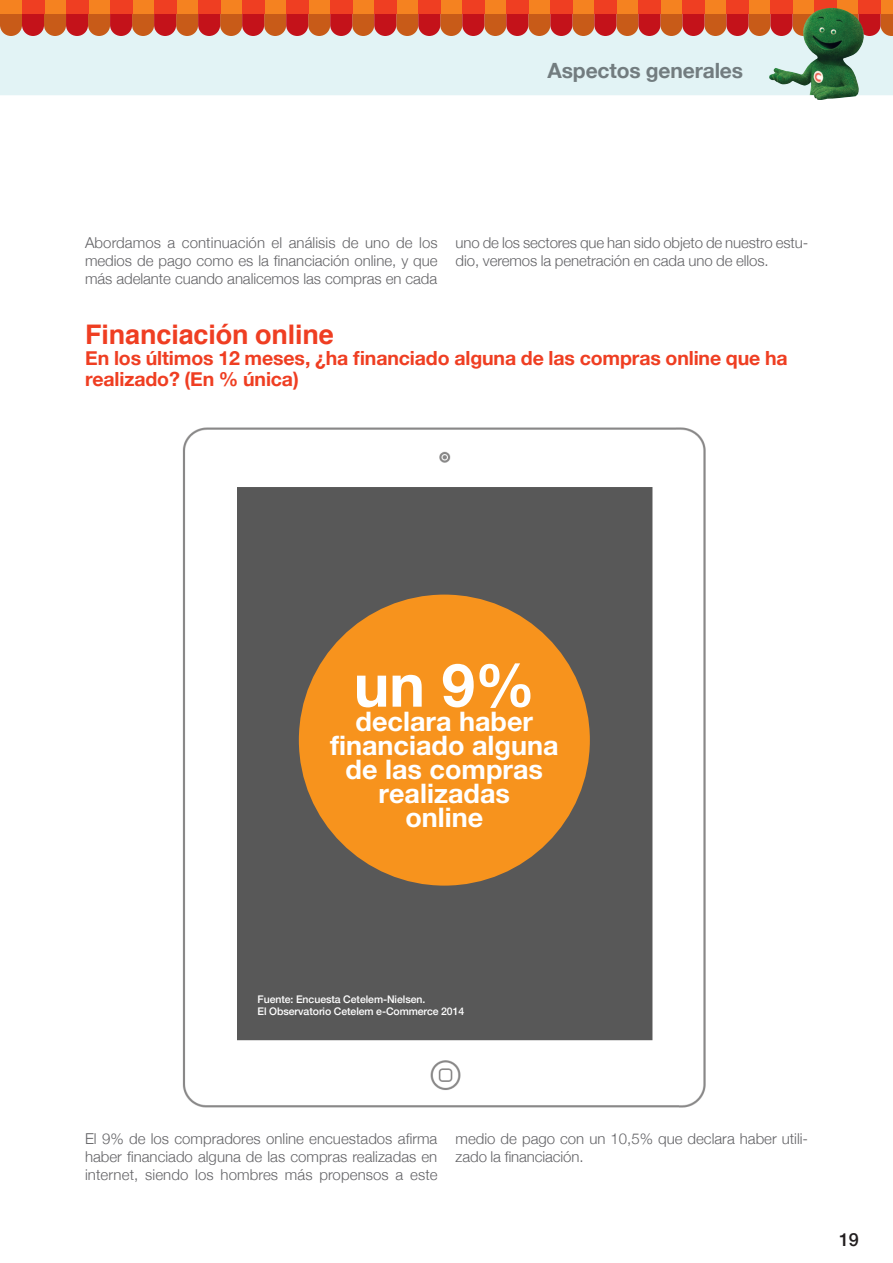
<style>
.page{position:relative;width:893px;height:1263px;background:#fff}
.page>*{position:absolute;margin:0;border:0;box-sizing:border-box;transform-origin:0 0}
.t1{font:700 60px "Helvetica Neue";color:#fff}
.t2{font:700 27px/24px "Helvetica Neue";color:#fff;text-align:center}
.t3{font:700 27px "Helvetica";letter-spacing:-.005em;color:#ef3e22}
.t4{font:700 21px "Helvetica Neue";letter-spacing:-.005em;color:#727c7f}
.t5{font:700 19.5px/21px "Helvetica Neue";letter-spacing:-.005em;color:#ef3e22}
.t6{font:500 18px "Helvetica Neue";color:#231f20}
.t7{font:300 15px/18px "Helvetica Neue";letter-spacing:-.005em;color:#636366;text-align:justify}
.t8{font:500 10.5px/12px "Helvetica Neue";letter-spacing:-.005em;color:#fff}
</style>
<div class="page">
<div style="left:0;top:36px;width:893px;height:59px;background:#e2f3f5"></div>
<div style="left:0;top:0;width:22px;height:14px;background:#f58220"></div>
<div style="left:352px;top:0;width:22px;height:14px;background:#f58220"></div>
<div style="left:176px;top:0;width:22px;height:14px;background:#f58220"></div>
<div style="left:528px;top:0;width:22px;height:14px;background:#f58220"></div>
<div style="left:748px;top:0;width:22px;height:14px;background:#f58220"></div>
<div style="left:88px;top:0;width:22px;height:14px;background:#f58220"></div>
<div style="left:440px;top:0;width:22px;height:14px;background:#f58220"></div>
<div style="left:264px;top:0;width:22px;height:14px;background:#f58220"></div>
<div style="left:616px;top:0;width:22px;height:14px;background:#f58220"></div>
<div style="left:836px;top:0;width:22px;height:14px;background:#f58220"></div>
<div style="left:44px;top:0;width:22px;height:14px;background:#f58220"></div>
<div style="left:396px;top:0;width:22px;height:14px;background:#f58220"></div>
<div style="left:220px;top:0;width:22px;height:14px;background:#f58220"></div>
<div style="left:572px;top:0;width:22px;height:14px;background:#f58220"></div>
<div style="left:792px;top:0;width:22px;height:14px;background:#f58220"></div>
<div style="left:132px;top:0;width:22px;height:14px;background:#f58220"></div>
<div style="left:484px;top:0;width:22px;height:14px;background:#f58220"></div>
<div style="left:704px;top:0;width:22px;height:14px;background:#f58220"></div>
<div style="left:308px;top:0;width:22px;height:14px;background:#f58220"></div>
<div style="left:660px;top:0;width:22px;height:14px;background:#f58220"></div>
<div style="left:880px;top:0;width:13px;height:14px;background:#f58220"></div>
<div style="left:22px;top:0;width:22px;height:14px;background:#ef3e22"></div>
<div style="left:374px;top:0;width:22px;height:14px;background:#ef3e22"></div>
<div style="left:198px;top:0;width:22px;height:14px;background:#ef3e22"></div>
<div style="left:550px;top:0;width:22px;height:14px;background:#ef3e22"></div>
<div style="left:770px;top:0;width:22px;height:14px;background:#ef3e22"></div>
<div style="left:110px;top:0;width:22px;height:14px;background:#ef3e22"></div>
<div style="left:462px;top:0;width:22px;height:14px;background:#ef3e22"></div>
<div style="left:286px;top:0;width:22px;height:14px;background:#ef3e22"></div>
<div style="left:638px;top:0;width:22px;height:14px;background:#ef3e22"></div>
<div style="left:858px;top:0;width:23px;height:14px;background:#ef3e22"></div>
<div style="left:66px;top:0;width:22px;height:14px;background:#ef3e22"></div>
<div style="left:418px;top:0;width:22px;height:14px;background:#ef3e22"></div>
<div style="left:242px;top:0;width:22px;height:14px;background:#ef3e22"></div>
<div style="left:594px;top:0;width:22px;height:14px;background:#ef3e22"></div>
<div style="left:814px;top:0;width:22px;height:14px;background:#ef3e22"></div>
<div style="left:154px;top:0;width:22px;height:14px;background:#ef3e22"></div>
<div style="left:506px;top:0;width:22px;height:14px;background:#ef3e22"></div>
<div style="left:726px;top:0;width:22px;height:14px;background:#ef3e22"></div>
<div style="left:330px;top:0;width:22px;height:14px;background:#ef3e22"></div>
<svg style="left:0;top:14px;width:893px;height:22px;background:#c94b31"></svg>
<div style="left:682px;top:0;width:22px;height:14px;background:#ef3e22"></div>
<img style="left:768px;top:8px;width:98px;height:92px">
<div style="left:547px;top:63px;width:196px;height:19px;background:#e2f3f5"></div>
<img style="left:182px;top:427px;width:495px;height:441px">
<img style="left:677px;top:427px;width:29px;height:681px">
<img style="left:182px;top:868px;width:496px;height:240px">
<div style="left:299px;top:595px;width:291px;height:291px;background:#f7931d;border-radius:50%"></div>
<h3 class="t4" style="left:548px;top:54px;width:197px">Aspectos generales</h3>
<p class="t7" style="left:85px;top:233px;width:354px">Abordamos a continuación el análisis de uno de los medios de pago como es la financiación online, y que más adelante cuando analicemos las compras en cada</p>
<p class="t7" style="left:456px;top:233px;width:354px">uno de los sectores que han sido objeto de nuestro estu&shy;dio, veremos la penetración en cada uno de ellos.</p>
<h2 class="t3" style="left:85px;top:312px;width:250px">Financiación online</h2>
<h3 class="t5" style="left:85px;top:348px;width:704px">En los últimos 12 meses, ¿ha financiado alguna de las compras online que ha realizado? (En % única)</h3>
<h1 class="t1" style="left:354px;top:638px;width:183px">un 9%</h1>
<h2 class="t2" style="left:330px;top:710px;width:230px">declara haber financiado alguna de las compras realizadas<br>online</h2>
<p class="t8" style="left:258px;top:993px;width:208px">Fuente: Encuesta Cetelem-Nielsen.<br>El Observatorio Cetelem e-Commerce 2014</p>
<p class="t7" style="left:85px;top:1129px;width:354px">El 9% de los compradores online encuestados afirma haber financiado alguna de las compras realizadas en internet, siendo los hombres más propensos a este</p>
<p class="t7" style="left:456px;top:1129px;width:354px">medio de pago con un 10,5% que declara haber utili&shy;zado la financiación.</p>
<p class="t6" style="left:839px;top:1225px;width:21px">19</p>
</div>
